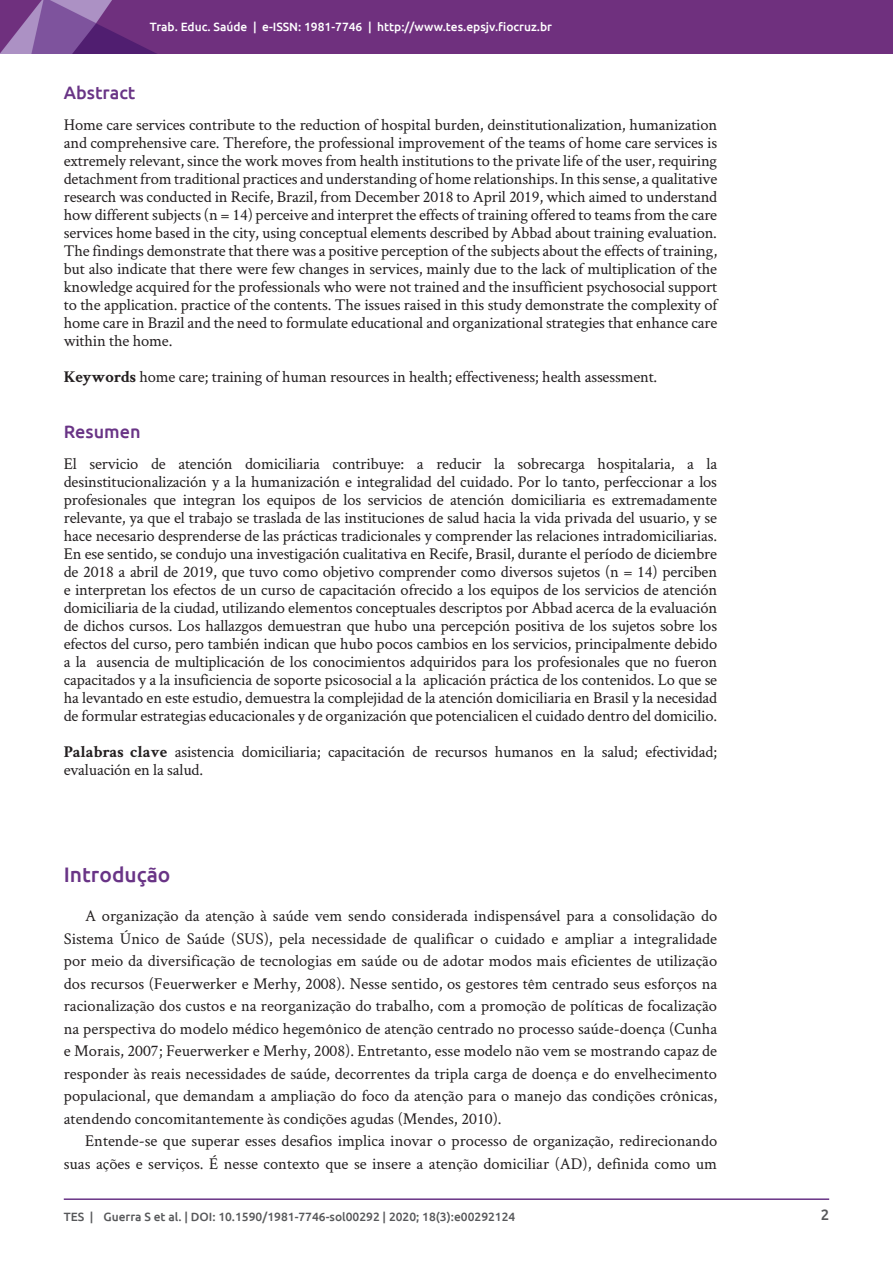
<style>
.page{position:relative;width:893px;height:1263px;background:#fff}
.page>*{position:absolute;margin:0;border:0;box-sizing:border-box;transform-origin:0 0}
.titulo1_-_roxo{font:500 21px "Ubuntu";color:#693486}
.titulo-resumo{font:500 18px "Ubuntu";color:#693486}
.texto-resumo{font:16.5px/18px "Crimson Text";letter-spacing:-.01em;color:#231f20;text-align:justify}
.texto-comum{font:16.5px/22.5px "Crimson Text";color:#231f20;text-align:justify}
.numero-pagina{font:500 15px "Ubuntu";color:#57585a}
.nota-rodape-mestre{font:500 12px "Ubuntu";color:#57585a}
.cabecalho{font:500 12px "Ubuntu";color:#fff}
.s1{font-weight:700}
</style>
<div class="page">
<hr style="left:64px;top:1198px;width:765px;height:2px;background:#693486">
<img style="left:0;top:0;width:893px;height:53px">
<p class="cabecalho" style="left:150px;top:19px;width:404px">Trab. Educ. Saúde | e-ISSN: 1981-7746 | http://www.tes.epsjv.fiocruz.br</p>
<p class="titulo-resumo" style="left:64px;top:81px;width:73px">Abstract</p>
<p class="texto-resumo" style="left:64px;top:115px;width:655px">Home care services contribute to the reduction of hospital burden, deinstitutionalization, humanization and comprehensive care. Therefore, the professional improvement of the teams of home care services is extremely relevant, since the work moves from health institutions to the private life of the user, requiring detachment from traditional practices and understanding of home relationships. In this sense, a qualitative research was conducted in Recife, Brazil, from December 2018 to April 2019, which aimed to understand how different subjects (n = 14) perceive and interpret the effects of training offered to teams from the care services home based in the city, using conceptual elements described by Abbad about training evaluation.<br>The findings demonstrate that there was a positive perception of the subjects about the effects of training, but also indicate that there were few changes in services, mainly due to the lack of multiplication of the knowledge acquired for the professionals who were not trained and the insufficient psychosocial support to the application. practice of the contents. The issues raised in this study demonstrate the complexity of home care in Brazil and the need to formulate educational and organizational strategies that enhance care within the home.</p>
<p class="texto-resumo" style="left:64px;top:367px;width:595px"><span class="s1">Keywords</span> home care; training of human resources in health; effectiveness; health assessment.</p>
<p class="titulo-resumo" style="left:64px;top:420px;width:78px">Resumen</p>
<p class="texto-resumo" style="left:64px;top:454px;width:655px">El servicio de atención domiciliaria contribuye: a reducir la sobrecarga hospitalaria, a la desinstitucionalización y a la humanización e integralidad del cuidado. Por lo tanto, perfeccionar a los profesionales que integran los equipos de los servicios de atención domiciliaria es extremadamente relevante, ya que el trabajo se traslada de las instituciones de salud hacia la vida privada del usuario, y se hace necesario desprenderse de las prácticas tradicionales y comprender las relaciones intradomiciliarias.<br>En ese sentido, se condujo una investigación cualitativa en Recife, Brasil, durante el período de diciembre de 2018 a abril de 2019, que tuvo como objetivo comprender como diversos sujetos (n = 14) perciben e interpretan los efectos de un curso de capacitación ofrecido a los equipos de los servicios de atención domiciliaria de la ciudad, utilizando elementos conceptuales descriptos por Abbad acerca de la evaluación de dichos cursos. Los hallazgos demuestran que hubo una percepción positiva de los sujetos sobre los efectos del curso, pero también indican que hubo pocos cambios en los servicios, principalmente debido a la ausencia de multiplicación de los conocimientos adquiridos para los profesionales que no fueron capacitados y a la insuficiencia de soporte psicosocial a la aplicación práctica de los contenidos. Lo que se ha levantado en este estudio, demuestra la complejidad de la atención domiciliaria en Brasil y la necesidad de formular estrategias educacionales y de organización que potencialicen el cuidado dentro del domicilio.</p>
<p class="texto-resumo" style="left:64px;top:742px;width:655px"><span class="s1">Palabras clave</span> asistencia domiciliaria; capacitación de recursos humanos en la salud; efectividad; evaluación en la salud.</p>
<p class="titulo1_-_roxo" style="left:64px;top:861px;width:108px">Introdução</p>
<p class="texto-comum" style="left:64px;top:904px;width:655px;text-indent:21px">A organização da atenção à saúde vem sendo considerada indispensável para a consolidação do Sistema Único de Saúde (SUS), pela necessidade de qualificar o cuidado e ampliar a integralidade por meio da diversificação de tecnologias em saúde ou de adotar modos mais eficientes de utilização dos recursos (Feuerwerker e Merhy, 2008). Nesse sentido, os gestores têm centrado seus esforços na racionalização dos custos e na reorganização do trabalho, com a promoção de políticas de focalização na perspectiva do modelo médico hegemônico de atenção centrado no processo saúde-doença (Cunha e Morais, 2007; Feuerwerker e Merhy, 2008). Entretanto, esse modelo não vem se mostrando capaz de responder às reais necessidades de saúde, decorrentes da tripla carga de doença e do envelhecimento populacional, que demandam a ampliação do foco da atenção para o manejo das condições crônicas, atendendo concomitantemente às condições agudas (Mendes, 2010).</p>
<p class="texto-comum" style="left:64px;top:1129px;width:655px;text-align:right">Entende-se que superar esses desafios implica inovar o processo de organização, redirecionando suas ações e serviços. É nesse contexto que se insere a atenção domiciliar (AD), definida como um</p>
<p class="nota-rodape-mestre" style="left:64px;top:1209px;width:453px">TES | Guerra S et al. | DOI: 10.1590/1981-7746-sol00292 | 2020; 18(3):e00292124</p>
<p class="numero-pagina" style="left:821px;top:1205px;width:10px">2</p>
</div>
